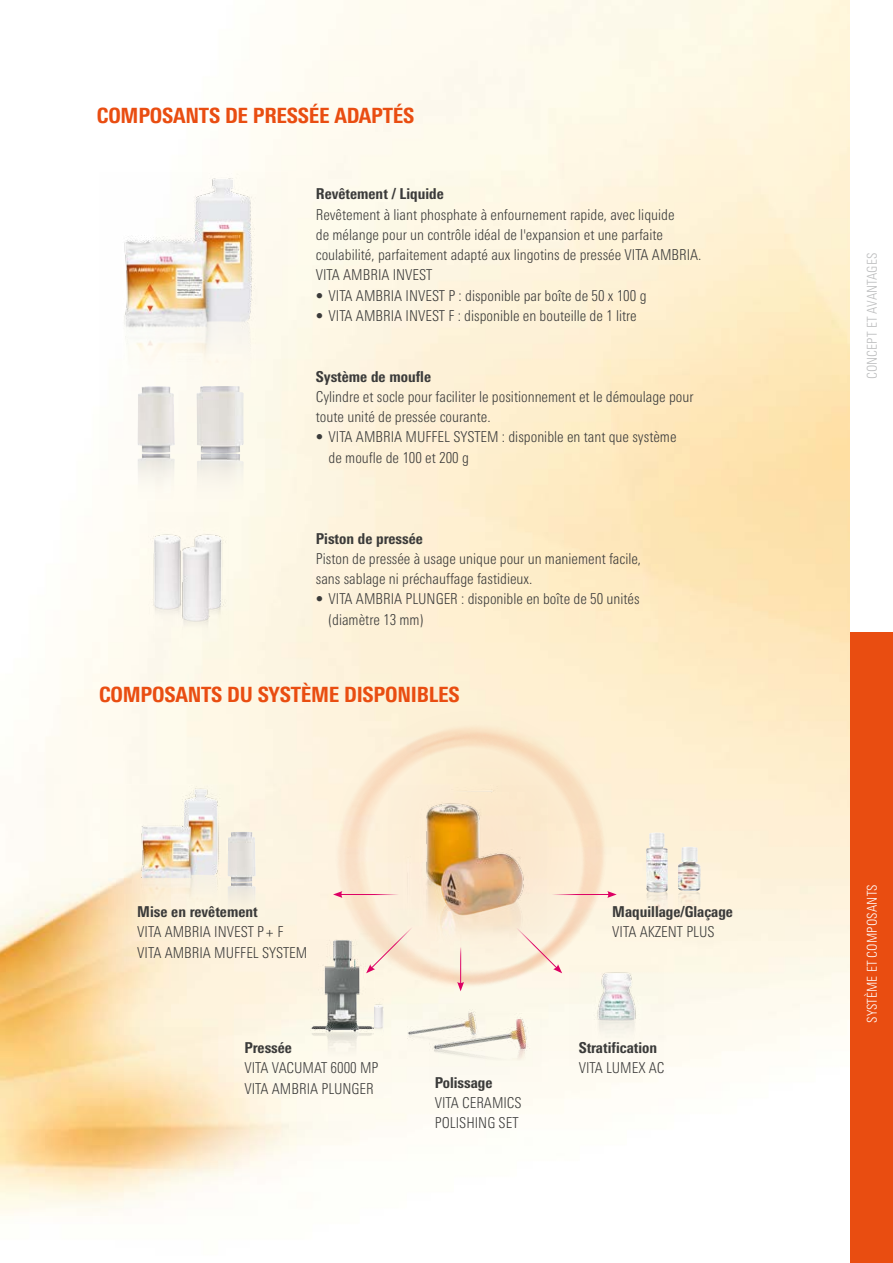
<style>
.page{position:relative;width:893px;height:1263px;background:#fff}
.page>*{position:absolute;margin:0;border:0;box-sizing:border-box;transform-origin:0 0}
.t1{font:800 condensed 21px "Univers Next Pro";letter-spacing:-.01em;color:#e94d11}
.t2{font:300 condensed 15px/20.2px "Univers Next Pro";color:#3b3b3a}
.t3{font:800 condensed 15px "Univers Next Pro";color:#3b3b3a}
.t4{font:300 condensed 13.5px "Univers Next Pro";letter-spacing:.01em;color:#fff}
.t5{font:300 condensed 13.5px "Univers Next Pro";letter-spacing:.01em;color:#bbbcbd}
</style>
<div class="page">
<img style="left:0;top:0;width:850px;height:1216px">
<img style="left:222px;top:614px;width:491px;height:494px">
<hr style="left:525px;top:894px;width:85px;height:1px;background:#dd0064">
<svg style="left:607px;top:891px;width:10px;height:7px"></svg>
<hr style="left:340px;top:894px;width:84px;height:1px;background:#dd0064">
<svg style="left:333px;top:891px;width:9px;height:7px"></svg>
<hr style="left:460px;top:934px;width:1px;height:50px;background:#dd0064">
<svg style="left:457px;top:982px;width:7px;height:9px"></svg>
<svg style="left:497px;top:908px;width:65px;height:65px"></svg>
<svg style="left:366px;top:908px;width:66px;height:65px"></svg>
<img style="left:310px;top:940px;width:63px;height:90px">
<img style="left:310px;top:1030px;width:63px;height:92px">
<img style="left:570px;top:965px;width:93px;height:101px">
<img style="left:401px;top:1017px;width:28px;height:49px">
<div style="left:407px;top:1003px;width:77px;height:48px;background:#fbf8ea"></div>
<div style="left:429px;top:1082px;width:112px;height:16px;background:#fefbf2"></div>
<img style="left:429px;top:1013px;width:112px;height:69px">
<img style="left:127px;top:785px;width:113px;height:178px">
<img style="left:99px;top:172px;width:189px;height:297px">
<img style="left:388px;top:786px;width:159px;height:185px">
<img style="left:137px;top:386px;width:38px;height:132px">
<img style="left:196px;top:386px;width:48px;height:135px">
<img style="left:149px;top:512px;width:80px;height:169px">
<img style="left:374px;top:998px;width:9px;height:52px">
<div style="left:850px;top:632px;width:43px;height:631px;background:#e94d11"></div>
<img style="left:646px;top:893px;width:22px;height:58px">
<img style="left:646px;top:832px;width:22px;height:61px">
<img style="left:678px;top:847px;width:23px;height:89px">
<img style="left:228px;top:832px;width:28px;height:99px">
<h1 class="t1" style="left:97px;top:103px;width:319px">COMPOSANTS DE PRESSÉE ADAPTÉS</h1>
<p class="t3" style="left:316px;top:185px;width:129px">Revêtement / Liquide</p>
<p class="t2" style="left:316px;top:204px;width:387px">Revêtement à liant phosphate à enfournement rapide, avec liquide<br>de mélange pour un contrôle idéal de l'expansion et une parfaite coulabilité, parfaitement adapté aux lingotins de pressée VITA AMBRIA.<br>VITA AMBRIA INVEST</p>
<p class="t2" style="left:316px;top:285px;width:332px">• VITA AMBRIA INVEST P : disponible par boîte de 50 x 100 g</p>
<p class="t2" style="left:316px;top:305px;width:322px">• VITA AMBRIA INVEST F : disponible en bouteille de 1 litre</p>
<p class="t3" style="left:316px;top:367px;width:117px">Système de moufle</p>
<p class="t2" style="left:316px;top:386px;width:379px">Cylindre et socle pour faciliter le positionnement et le démoulage pour toute unité de pressée courante.</p>
<p class="t2" style="left:329px;top:427px;width:349px;text-indent:-13px">• VITA AMBRIA MUFFEL SYSTEM : disponible en tant que système de moufle de 100 et 200 g</p>
<p class="t3" style="left:316px;top:529px;width:108px">Piston de pressée</p>
<p class="t2" style="left:316px;top:548px;width:327px">Piston de pressée à usage unique pour un maniement facile, sans sablage ni préchauffage fastidieux.</p>
<p class="t2" style="left:329px;top:589px;width:313px;text-indent:-13px">• VITA AMBRIA PLUNGER : disponible en boîte de 50 unités (diamètre 13 mm)</p>
<h1 class="t1" style="left:99px;top:682px;width:362px">COMPOSANTS DU SYSTÈME DISPONIBLES</h1>
<p class="t3" style="left:137px;top:903px;width:122px">Mise en revêtement</p>
<p class="t2" style="left:137px;top:922px;width:172px">VITA AMBRIA INVEST P+ F<br>VITA AMBRIA MUFFEL SYSTEM</p>
<p class="t3" style="left:244px;top:1039px;width:49px">Pressée</p>
<p class="t2" style="left:244px;top:1058px;width:135px">VITA VACUMAT 6000 MP<br>VITA AMBRIA PLUNGER</p>
<p class="t3" style="left:435px;top:1073px;width:59px">Polissage</p>
<p class="t2" style="left:435px;top:1092px;width:88px">VITA CERAMICS<br>POLISHING SET</p>
<p class="t3" style="left:612px;top:903px;width:122px">Maquillage/Glaçage</p>
<p class="t2" style="left:612px;top:922px;width:104px">VITA AKZENT PLUS</p>
<p class="t3" style="left:579px;top:1039px;width:80px">Stratification</p>
<p class="t2" style="left:579px;top:1058px;width:87px">VITA LUMEX AC</p>
<p class="t5" style="left:864px;top:379px;width:128px;rotate:-90deg">CONCEPT ET AVANTAGES</p>
<p class="t4" style="left:864px;top:1023px;width:140px;rotate:-90deg">SYSTÈME ET COMPOSANTS</p>
</div>
